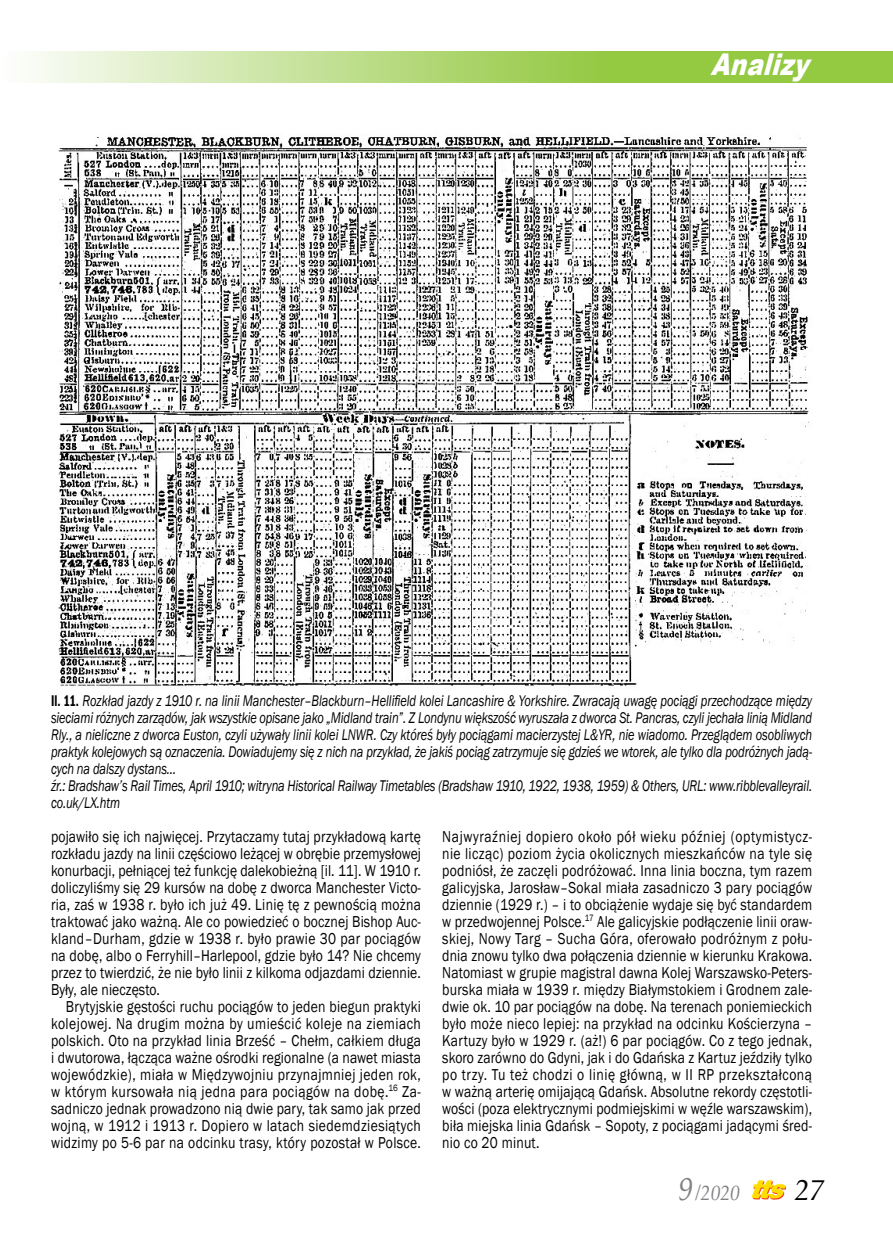
<style>
.page{position:relative;width:893px;height:1251px;background:#fff}
.page>*{position:absolute;margin:0;border:0;box-sizing:border-box;transform-origin:0 0}
.t1{font:italic 900 30px "Arial";color:#fff;scale:.8 1}
.t2{font:italic 30px "Palatino Linotype";color:#000}
.t3{font:italic 21.45px "Palatino Linotype";color:#808285;scale:.91 1}
.t4{font:16.2px/17px "Franklin Gothic";letter-spacing:.015em;color:#000;text-align:justify;scale:.84 1}
.t5{font:italic 15.9px/17px "Franklin Gothic";letter-spacing:-.01em;color:#000;scale:.78 1}
.s1{font-weight:600;font-style:normal;font-stretch:condensed}
.s2{font-size:33px}
</style>
<div class="page">
<svg style="left:32px;top:51px;width:861px;height:32px;background:#b4d97b"></svg>
<svg style="left:752px;top:1180px;width:34px;height:19px"></svg>
<img style="left:58px;top:137px;width:752px;height:549px">
<h1 class="t1" style="left:710px;top:43px;width:137px">Analizy</h1>
<p class="t5" style="left:51px;top:692px;width:977px"><span class="s1">Il. 11.</span> Rozkład jazdy z 1910 r. na linii Manchester–Blackburn–Hellifield kolei Lancashire &amp; Yorkshire. Zwracają uwagę pociągi przechodzące między sieciami różnych zarządów, jak wszystkie opisane jako „Midland train”. Z Londynu większość wyruszała z dworca St. Pancras, czyli jechała linią Midland Rly., a nieliczne z dworca Euston, czyli używały linii kolei LNWR. Czy któreś były pociągami macierzystej L&amp;YR, nie wiadomo. Przeglądem osobliwych praktyk kolejowych są oznaczenia. Dowiadujemy się z nich na przykład, że jakiś pociąg zatrzymuje się gdzieś we wtorek, ale tylko dla podróżnych jadą&shy;cych na dalszy dystans…<br>źr.: Bradshaw’s Rail Times, April 1910; witryna Historical Railway Timetables (Bradshaw 1910, 1922, 1938, 1959) &amp; Others, URL: www.ribblevalleyrail. co.uk/LX.htm</p>
<p class="t4" style="left:51px;top:828px;width:442px">pojawiło się ich najwięcej. Przytaczamy tutaj przykładową kartę rozkładu jazdy na linii częściowo leżącej w obrębie przemysłowej konurbacji, pełniącej też funkcję dalekobieżną [il. 11]. W 1910 r. doliczyliśmy się 29 kursów na dobę z dworca Manchester Victo&shy;ria, zaś w 1938 r. było ich już 49. Linię tę z pewnością można traktować jako ważną. Ale co powiedzieć o bocznej Bishop Auc&shy;kland–Durham, gdzie w 1938 r. było prawie 30 par pociągów na dobę, albo o Ferryhill–Harlepool, gdzie było 14? Nie chcemy przez to twierdzić, że nie było linii z kilkoma odjazdami dziennie.<br>Były, ale nieczęsto.</p>
<p class="t4" style="left:51px;top:997px;width:442px;text-indent:15px">Brytyjskie gęstości ruchu pociągów to jeden biegun praktyki kolejowej. Na drugim można by umieścić koleje na ziemiach polskich. Oto na przykład linia Brześć – Chełm, całkiem długa i dwutorowa, łącząca ważne ośrodki regionalne (a nawet miasta wojewódzkie), miała w Międzywojniu przynajmniej jeden rok, w którym kursowała nią jedna para pociągów na dobę.<sup>16</sup> Za&shy;sadniczo jednak prowadzono nią dwie pary, tak samo jak przed wojną, w 1912 i 1913 r. Dopiero w latach siedemdziesiątych widzimy po 5-6 par na odcinku trasy, który pozostał w Polsce.</p>
<p class="t4" style="left:442px;top:827px;width:442px">Najwyraźniej dopiero około pół wieku później (optymistycz&shy;nie licząc) poziom życia okolicznych mieszkańców na tyle się podniósł, że zaczęli podróżować. Inna linia boczna, tym razem galicyjska, Jarosław–Sokal miała zasadniczo 3 pary pociągów dziennie (1929 r.) – i to obciążenie wydaje się być standardem w przedwojennej Polsce.<sup>17</sup> Ale galicyjskie podłączenie linii oraw&shy;skiej, Nowy Targ – Sucha Góra, oferowało podróżnym z połu&shy;dnia znowu tylko dwa połączenia dziennie w kierunku Krakowa.<br>Natomiast w grupie magistral dawna Kolej Warszawsko-Peters&shy;burska miała w 1939 r. między Białymstokiem i Grodnem zale&shy;dwie ok. 10 par pociągów na dobę. Na terenach poniemieckich było może nieco lepiej: na przykład na odcinku Kościerzyna – Kartuzy było w 1929 r. (aż!) 6 par pociągów. Co z tego jednak, skoro zarówno do Gdyni, jak i do Gdańska z Kartuz jeździły tylko po trzy. Tu też chodzi o linię główną, w II RP przekształconą w ważną arterię omijającą Gdańsk. Absolutne rekordy częstotli&shy;wości (poza elektrycznymi podmiejskimi w węźle warszawskim), biła miejska linia Gdańsk – Sopoty, z pociągami jadącymi śred&shy;nio co 20 minut.</p>
<h2 class="t3" style="left:678px;top:1176px;width:69px"><span class="s2">9</span> /2020</h2>
<h1 class="t2" style="left:795px;top:1167px;width:31px">27</h1>
</div>
